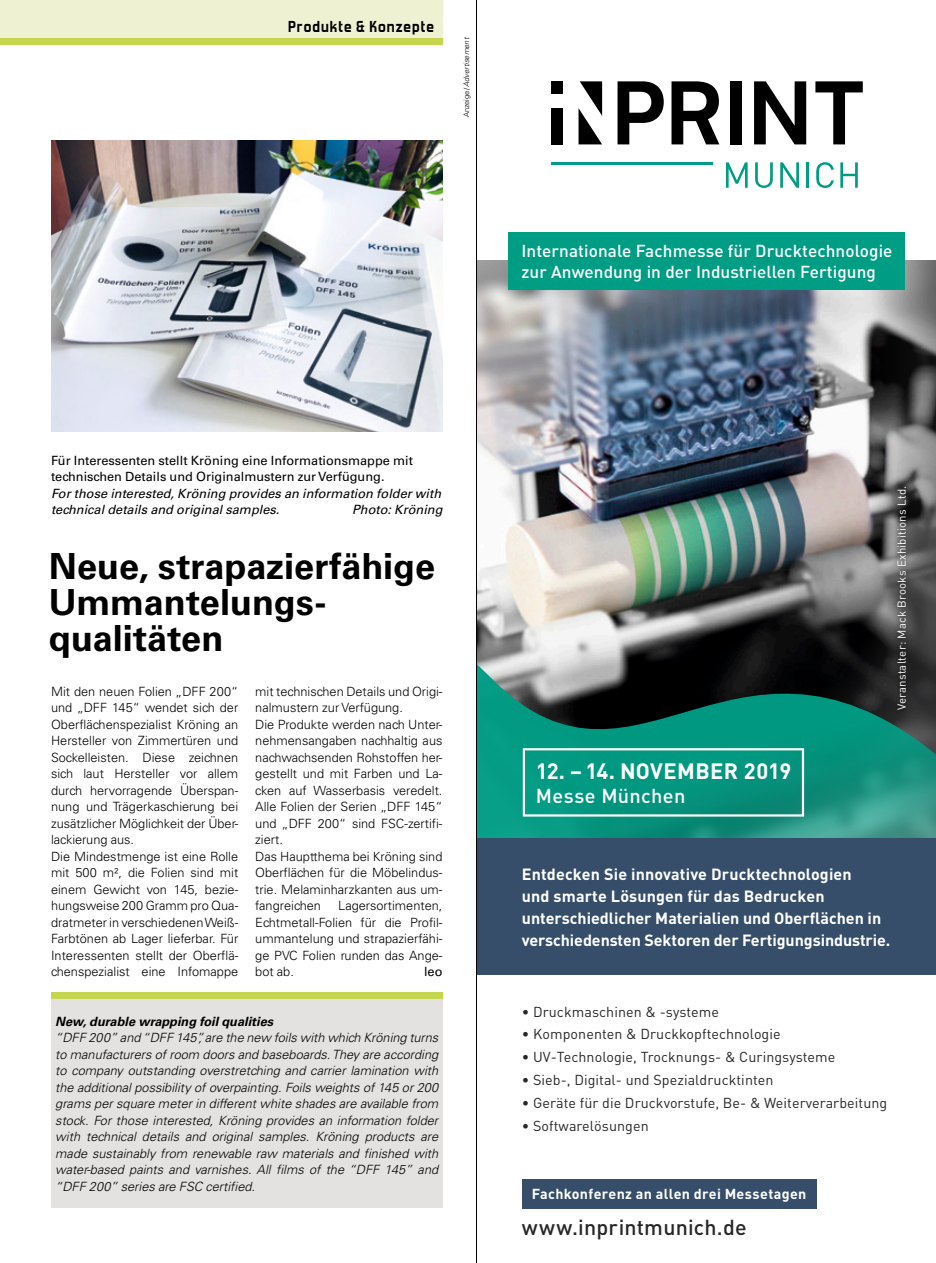
<style>
.page{position:relative;width:936px;height:1263px;background:#fff}
.page>*{position:absolute;margin:0;border:0;box-sizing:border-box;transform-origin:0 0}
.b_Headline_klein_d{font:700 36px/36px "Univers LT Std";color:#000}
.t1{font:700 21.9px "DIN";letter-spacing:.01em;color:#fff}
.t2{font:500 21.45px "DIN";letter-spacing:.01em;color:#272727}
.t3{font:500 19.95px "DIN";letter-spacing:.015em;color:#fff}
.t4{font:500 17.1px/20.5px "DIN";letter-spacing:.005em;color:#fff}
.t5{font:700 16.05px/21.9px "DIN";color:#fff}
.a_Rubrik{font:700 15.75px "Forgotten Futurist Rg";letter-spacing:.06em;color:#000}
.t6{font:14.25px "DIN";letter-spacing:.005em;color:#272727}
.t7{font:700 14.25px "DIN";letter-spacing:.02em;color:#fff}
.d_Fließtext_d{font:300 12.75px/16.5px "Univers LT Std";color:#000;text-align:justify}
.i_Fließtext_e{font:italic 300 12.75px/16.5px "Univers LT Std";color:#000;text-align:justify}
.j_Bildtext_e{font:italic 12.75px/16.5px "Univers LT Std";color:#000}
.g_Bildtext_d{font:12.75px/16.5px "Univers LT Std";color:#000}
.h_Headline_klein_e{font:italic 700 12.75px "Univers LT Std";color:#000}
.d_Fließtext_d-2{font:12.75px "Univers LT Std";color:#000}
.t8{font:11.4px "DIN";letter-spacing:.02em;color:#fff}
.t9{font:italic 300 7.5px "Univers LT Std";color:#000}
.s1{font-style:normal}
</style>
<div class="page">
<div style="left:0;top:0;width:442px;height:38px;background:#eef2d2"></div>
<div style="left:0;top:38px;width:442px;height:7px;background:#c6d54e"></div>
<div style="left:51px;top:993px;width:391px;height:214px;background:#e3e2e1"></div>
<div style="left:51px;top:993px;width:391px;height:6px;background:#c6d54e"></div>
<img style="left:477px;top:260px;width:458px;height:238px">
<img style="left:477px;top:498px;width:458px;height:341px">
<div style="left:476px;top:839px;width:459px;height:136px;background:#364e69"></div>
<div style="left:523px;top:748px;width:281px;height:68px;border:2px solid #fff"></div>
<div style="left:522px;top:1179px;width:294px;height:29px;background:#364e69"></div>
<svg style="left:578px;top:81px;width:25px;height:63px"></svg>
<div style="left:551px;top:108px;width:12px;height:36px;background:#000"></div>
<svg style="left:617px;top:81px;width:47px;height:63px"></svg>
<svg style="left:671px;top:81px;width:48px;height:63px"></svg>
<div style="left:729px;top:81px;width:12px;height:63px;background:#000"></div>
<svg style="left:754px;top:81px;width:52px;height:63px"></svg>
<svg style="left:815px;top:81px;width:47px;height:63px"></svg>
<div style="left:551px;top:81px;width:12px;height:13px;background:#000"></div>
<hr style="left:551px;top:162px;width:162px;height:3px;background:#009d85">
<svg style="left:725px;top:162px;width:22px;height:26px"></svg>
<svg style="left:755px;top:162px;width:17px;height:26px"></svg>
<svg style="left:780px;top:162px;width:18px;height:26px"></svg>
<hr style="left:806px;top:162px;width:3px;height:26px;background:#009d85">
<svg style="left:816px;top:162px;width:41px;height:26px"></svg>
<div style="left:508px;top:232px;width:396px;height:58px;background:#009d85"></div>
<div style="left:892px;top:482px;width:18px;height:233px;background:#000;opacity:.63"></div>
<hr style="left:476px;top:0;width:1px;height:1263px;background:#000">
<img style="left:51px;top:141px;width:391px;height:291px">
<p class="a_Rubrik" style="left:288px;top:17px;width:147px">Produkte &amp; Konzepte</p>
<p class="t9" style="left:462px;top:117px;width:81px;rotate:-90deg"><span class="s1">Anzeige/</span>Advertisement</p>
<h3 class="t4" style="left:521px;top:240px;width:372px">Internationale Fachmesse für Drucktechnologie zur Anwendung in der Industriellen Fertigung</h3>
<p class="g_Bildtext_d" style="left:51px;top:452px;width:363px">Für Interessenten stellt Kröning eine Informationsmappe mit technischen Details und Originalmustern zur Verfügung.</p>
<p class="j_Bildtext_e" style="left:51px;top:485px;width:391px">For those interested, Kröning provides an information folder with technical details and original samples.</p>
<p class="j_Bildtext_e" style="left:352px;top:502px;width:92px">Photo: Kröning</p>
<p class="b_Headline_klein_d" style="left:49px;top:549px;width:387px">Neue, strapazierfähige<br>Ummantelungs&shy;qualitäten</p>
<p class="d_Fließtext_d" style="left:51px;top:683px;width:189px">Mit den neuen Folien „DFF 200“ und „DFF 145“ wendet sich der Oberflächenspezialist Kröning an Hersteller von Zimmertüren und Sockelleisten. Diese zeichnen sich laut Hersteller vor allem durch hervorragende Überspan&shy;nung und Trägerkaschierung bei zusätzlicher Möglichkeit der Über&shy;lackierung aus.</p>
<p class="d_Fließtext_d" style="left:51px;top:848px;width:189px">Die Mindestmenge ist eine Rolle mit 500 m², die Folien sind mit einem Gewicht von 145, bezie&shy;hungsweise 200 Gramm pro Qua&shy;dratmeter in verschiedenen Weiß-Farbtönen ab Lager lieferbar. Für Interessenten stellt der Oberflä&shy;chenspezialist eine Infomappe</p>
<p class="d_Fließtext_d" style="left:255px;top:683px;width:189px">mit technischen Details und Origi&shy;nalmustern zur Verfügung.</p>
<p class="d_Fließtext_d" style="left:255px;top:716px;width:189px">Die Produkte werden nach Unter&shy;nehmensangaben nachhaltig aus nachwachsenden Rohstoffen her&shy;gestellt und mit Farben und La&shy;cken auf Wasserbasis veredelt.<br>Alle Folien der Serien „DFF 145“ und „DFF 200“ sind FSC-zertifi&shy;ziert.</p>
<p class="d_Fließtext_d" style="left:255px;top:848px;width:189px">Das Hauptthema bei Kröning sind Oberflächen für die Möbelindus&shy;trie. Melaminharzkanten aus um&shy;fangreichen</p>
<p class="d_Fließtext_d" style="left:255px;top:897px;width:189px;text-indent:83px">Lagersortimenten, Echtmetall-Folien für die Profil&shy;ummantelung und strapazierfähi&shy;ge PVC Folien runden das Ange&shy;bot ab.</p>
<p class="d_Fließtext_d-2" style="left:424px;top:964px;width:20px">leo</p>
<p class="h_Headline_klein_e" style="left:55px;top:1014px;width:219px">New, durable wrapping foil qualities</p>
<p class="i_Fließtext_e" style="left:55px;top:1030px;width:384px">“DFF 200” and “DFF 145”, are the new foils with which Kröning turns to manufacturers of room doors and baseboards. They are according to company outstanding overstretching and carrier lamination with the additional possibility of overpainting. Foils weights of 145 or 200 grams per square meter in different white shades are available from stock. For those interested, Kröning provides an information folder with technical details and original samples. Kröning products are made sustainably from renewable raw materials and finished with water-based paints and varnishes. All films of the “DFF 145” and “DFF 200” series are FSC certified.</p>
<h2 class="t1" style="left:536px;top:756px;width:257px">12. – 14. NOVEMBER 2019</h2>
<h3 class="t3" style="left:536px;top:783px;width:151px">Messe München</h3>
<p class="t8" style="left:894px;top:710px;width:226px;rotate:-90deg">Veranstalter: Mack Brooks Exhibitions Ltd.</p>
<p class="t5" style="left:521px;top:863px;width:370px">Entdecken Sie innovative Drucktechnologien<br>und smarte Lösungen für das Bedrucken unterschiedlicher Materialien und Oberflächen in verschiedensten Sektoren der Fertigungsindustrie.</p>
<p class="t6" style="left:521px;top:1002px;width:199px">• Druckmaschinen &amp; -systeme</p>
<p class="t6" style="left:521px;top:1025px;width:260px">• Komponenten &amp; Druckkopftechnologie</p>
<p class="t6" style="left:521px;top:1048px;width:315px">• UV-Technologie, Trocknungs- &amp; Curingsysteme</p>
<p class="t6" style="left:521px;top:1071px;width:253px">• Sieb-, Digital- und Spezialdrucktinten</p>
<p class="t6" style="left:521px;top:1094px;width:367px">• Geräte für die Druckvorstufe, Be- &amp; Weiterverarbeitung</p>
<p class="t6" style="left:521px;top:1116px;width:128px">• Softwarelösungen</p>
<p class="t7" style="left:531px;top:1184px;width:276px">Fachkonferenz an allen drei Messetagen</p>
<h3 class="t2" style="left:522px;top:1213px;width:226px">www.inprintmunich.de</h3>
</div>
